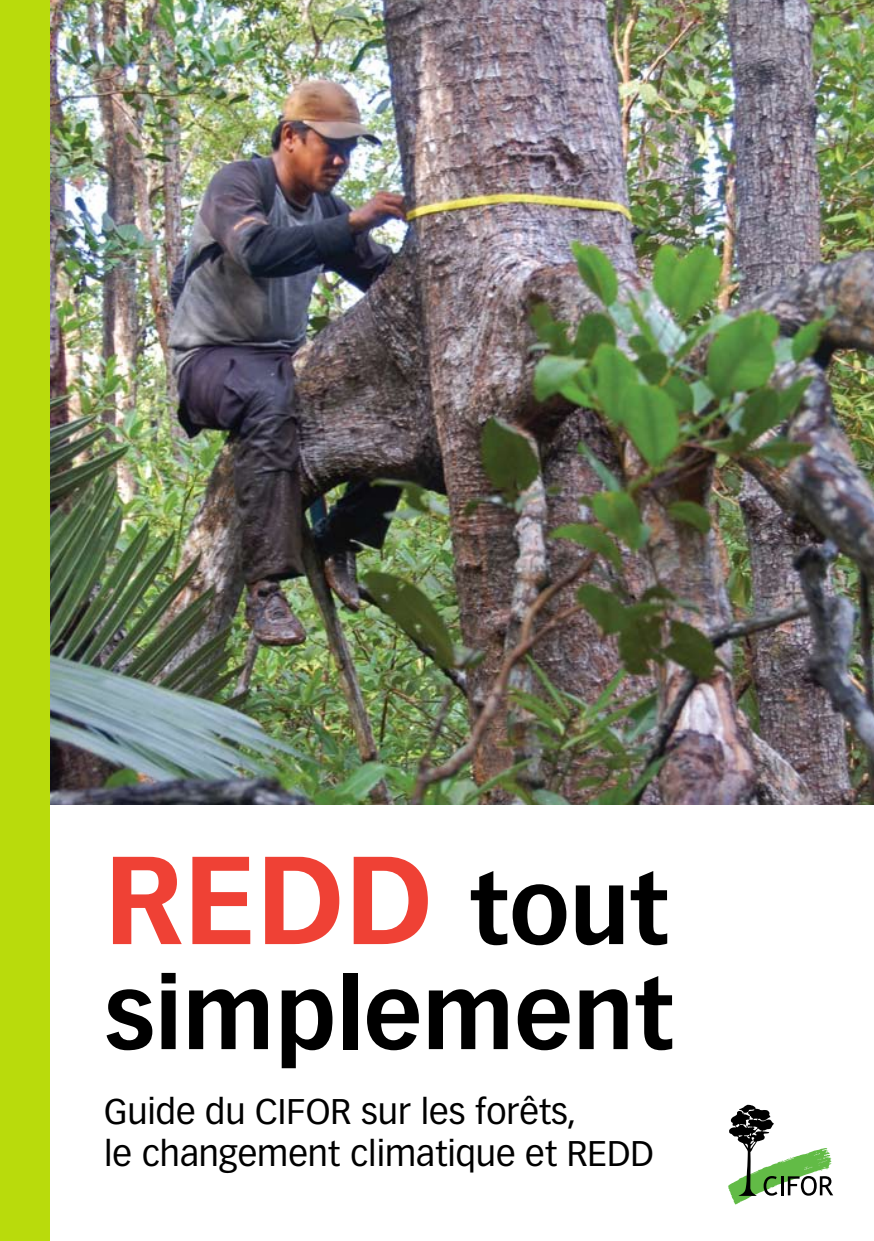
<style>
.page{position:relative;width:874px;height:1241px;background:#fff}
.page>*{position:absolute;margin:0;border:0;box-sizing:border-box;transform-origin:0 0}
.t1{font:700 122.5px "Vectora LT Std";color:#ef4135}
.t2{font:700 98px "Vectora LT Std";color:#000}
.t3{font:35px/42px "Vectora LT Std";color:#000}
.s1{font-size:98px;color:#000}
</style>
<div class="page">
<img style="left:50px;top:0;width:823px;height:804px">
<div style="left:0;top:0;width:50px;height:1240px;background:#b9db0c"></div>
<svg style="left:728px;top:1104px;width:104px;height:100px"></svg>
<h1 class="t1" style="left:104px;top:826px;width:566px">REDD <span class="s1">tout</span></h1>
<h2 class="t2" style="left:104px;top:954px;width:571px">simplement</h2>
<p class="t3" style="left:104px;top:1090px;width:551px">Guide du CIFOR sur les forêts,<br>le changement climatique et REDD</p>
</div>
